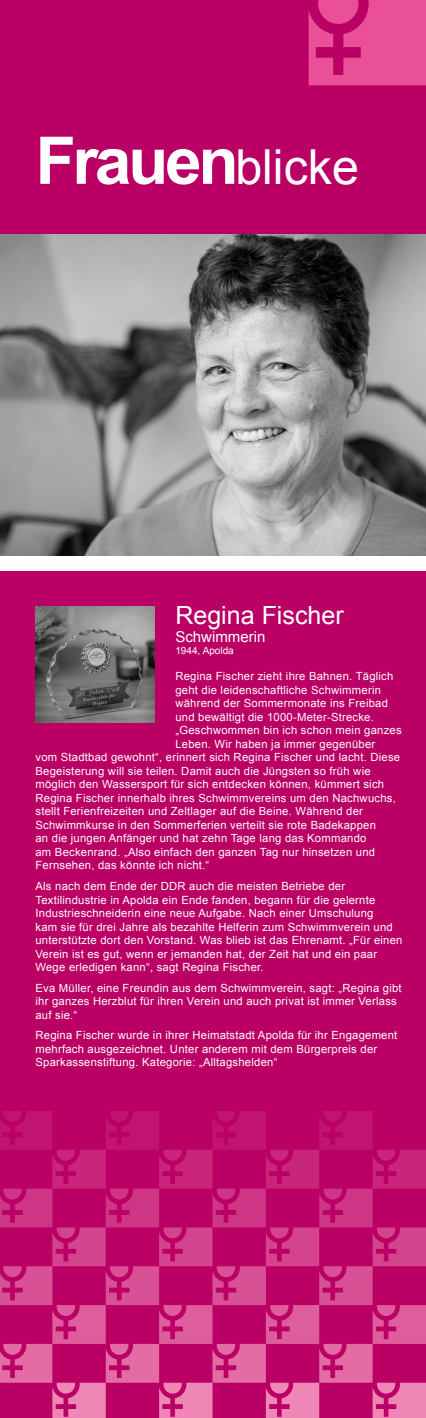
<style>
.page{position:relative;width:426px;height:1418px;background:#fff}
.page>*{position:absolute;margin:0;border:0;box-sizing:border-box;transform-origin:0 0}
.t1{font:700 65.75px "Arial";letter-spacing:-.05em;color:#fff}
.t2{font:25px "Arial";color:#fff}
.t3{font:15px "Arial";color:#fff}
.t4{font:11.25px/13.5px "Arial";letter-spacing:.02em;color:#fff}
.t5{font:10px "Arial";color:#fff}
.s1{font-weight:400;font-size:48.25px}
</style>
<div class="page">
<div style="left:0;top:0;width:425px;height:1417px;background:#ba0065"></div>
<div style="left:0;top:235px;width:425px;height:335px;background:#fff"></div>
<svg style="left:308px;top:0;width:117px;height:85px"></svg>
<svg style="left:0;top:1111px;width:425px;height:306px"></svg>
<img style="left:35px;top:606px;width:119px;height:116px">
<img style="left:0;top:235px;width:425px;height:321px">
<h1 class="t1" style="left:35px;top:117px;width:324px">Frauen<span class="s1">blicke</span></h1>
<h2 class="t2" style="left:175px;top:599px;width:170px">Regina Fischer</h2>
<h3 class="t3" style="left:175px;top:627px;width:91px">Schwimmerin</h3>
<p class="t5" style="left:175px;top:644px;width:60px">1944, Apolda</p>
<p class="t4" style="left:175px;top:669px;width:219px">Regina Fischer zieht ihre Bahnen. Täglich</p>
<p class="t4" style="left:175px;top:683px;width:207px">geht die leidenschaftliche Schwimmerin</p>
<p class="t4" style="left:175px;top:696px;width:214px">während der Sommermonate ins Freibad</p>
<p class="t4" style="left:175px;top:710px;width:200px">und bewältigt die 1000-Meter-Strecke.</p>
<p class="t4" style="left:175px;top:723px;width:227px">„Geschwommen bin ich schon mein ganzes</p>
<p class="t4" style="left:175px;top:737px;width:201px">Leben. Wir haben ja immer gegenüber</p>
<p class="t4" style="left:35px;top:750px;width:365px">vom Stadtbad gewohnt“, erinnert sich Regina Fischer und lacht. Diese</p>
<p class="t4" style="left:35px;top:764px;width:336px">Begeisterung will sie teilen. Damit auch die Jüngsten so früh wie</p>
<p class="t4" style="left:35px;top:777px;width:350px">möglich den Wassersport für sich entdecken können, kümmert sich</p>
<p class="t4" style="left:35px;top:791px;width:361px">Regina Fischer innerhalb ihres Schwimmvereins um den Nachwuchs,</p>
<p class="t4" style="left:35px;top:804px;width:328px">stellt Ferienfreizeiten und Zeltlager auf die Beine. Während der</p>
<p class="t4" style="left:35px;top:818px;width:341px">Schwimmkurse in den Sommerferien verteilt sie rote Badekappen</p>
<p class="t4" style="left:35px;top:831px;width:332px">an die jungen Anfänger und hat zehn Tage lang das Kommando</p>
<p class="t4" style="left:35px;top:845px;width:341px">am Beckenrand. „Also einfach den ganzen Tag nur hinsetzen und</p>
<p class="t4" style="left:35px;top:858px;width:175px">Fernsehen, das könnte ich nicht.“</p>
<p class="t4" style="left:35px;top:879px;width:368px">Als nach dem Ende der DDR auch die meisten Betriebe der Textilindustrie in Apolda ein Ende fanden, begann für die gelernte Industrieschneiderin eine neue Aufgabe. Nach einer Umschulung<br>kam sie für drei Jahre als bezahlte Helferin zum Schwimmverein und unterstützte dort den Vorstand. Was blieb ist das Ehrenamt. „Für einen Verein ist es gut, wenn er jemanden hat, der Zeit hat und ein paar Wege erledigen kann“, sagt Regina Fischer.</p>
<p class="t4" style="left:35px;top:981px;width:367px">Eva Müller, eine Freundin aus dem Schwimmverein, sagt: „Regina gibt ihr ganzes Herzblut für ihren Verein und auch privat ist immer Verlass auf sie.“</p>
<p class="t4" style="left:35px;top:1028px;width:363px">Regina Fischer wurde in ihrer Heimatstadt Apolda für ihr Engagement mehrfach ausgezeichnet. Unter anderem mit dem Bürgerpreis der<br>Sparkassenstiftung. Kategorie: „Alltagshelden“</p>
</div>
